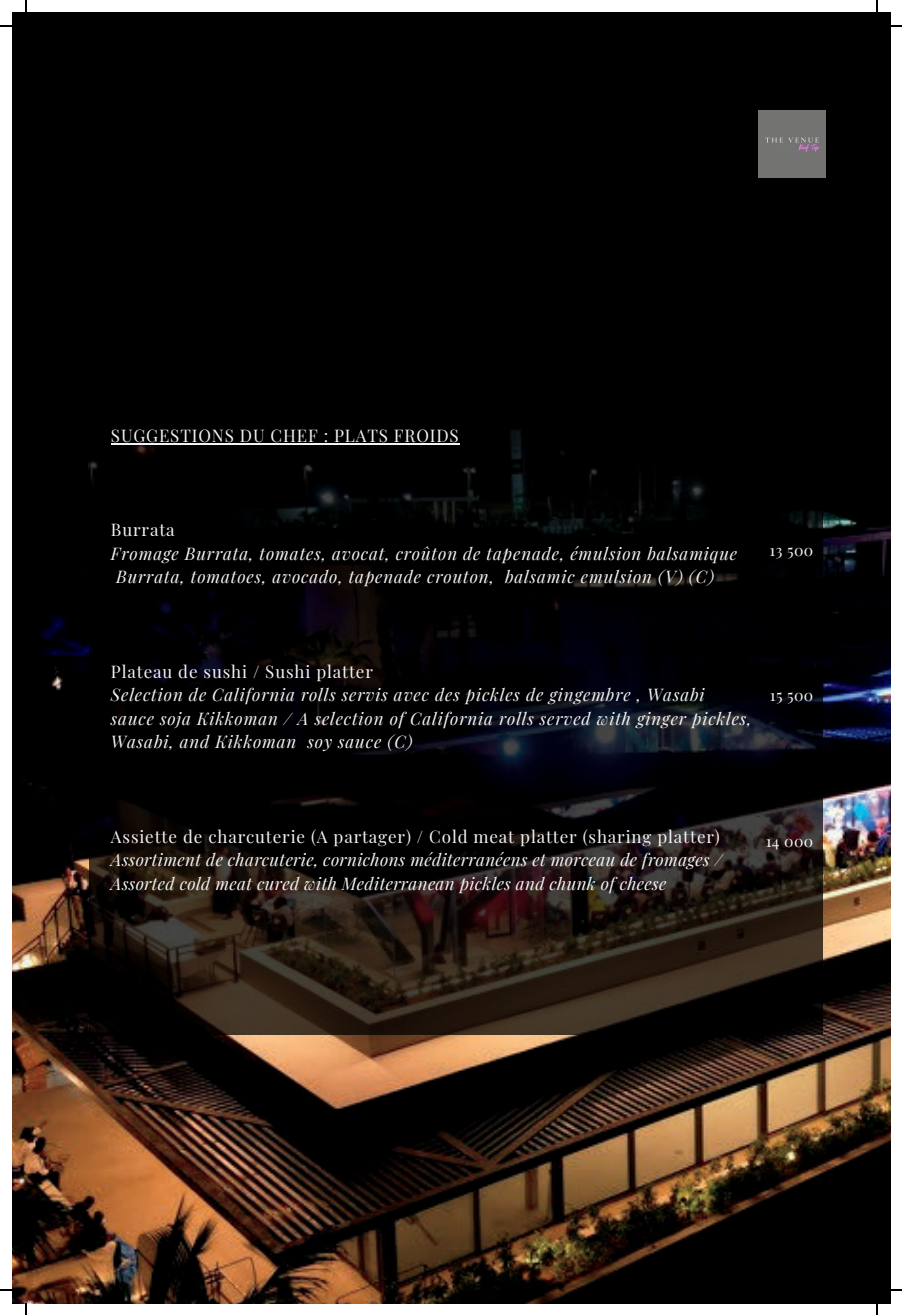
<style>
.page{position:relative;width:902px;height:1315px;background:#fff}
.page>*{position:absolute;margin:0;border:0;box-sizing:border-box;transform-origin:0 0}
.t1{font:italic 17.1px/23.5px "Playfair Display";letter-spacing:.05em;color:#f3f3f3}
.t2{font:italic 17.1px/23.5px "Playfair Display";letter-spacing:.02em;color:#f3f3f3}
.t3{font:17.1px "Playfair Display";letter-spacing:.05em;color:#f3f3f3}
.t4{font:15.75px "Playfair Display";letter-spacing:.02em;color:#f3f3f3}
</style>
<div class="page">
<img style="left:12px;top:12px;width:878px;height:1291px">
<svg style="left:89px;top:374px;width:734px;height:660px;background:#0c0908"></svg>
<hr style="left:111px;top:443px;width:348px;height:1px;background:#f3f3f3">
<img style="left:758px;top:111px;width:67px;height:66px">
<svg style="left:26px;top:0;width:1px;height:12px"></svg>
<svg style="left:0;top:26px;width:12px;height:1px"></svg>
<svg style="left:876px;top:0;width:2px;height:12px"></svg>
<svg style="left:890px;top:26px;width:12px;height:1px"></svg>
<svg style="left:0;top:1289px;width:12px;height:1px"></svg>
<svg style="left:876px;top:1303px;width:2px;height:11px"></svg>
<svg style="left:890px;top:1289px;width:12px;height:1px"></svg>
<p class="t3" style="left:111px;top:423px;width:349px">SUGGESTIONS DU CHEF : PLATS FROIDS</p>
<p class="t3" style="left:111px;top:517px;width:65px">Burrata</p>
<p class="t1" style="left:116px;top:541px;width:622px;text-indent:-5px">Fromage Burrata, tomates, avocat, croûton de tapenade, émulsion balsamique<br>Burrata, tomatoes, avocado, tapenade crouton, balsamic emulsion (V) (C)</p>
<p class="t4" style="left:769px;top:539px;width:45px">13 500</p>
<p class="t3" style="left:111px;top:659px;width:263px">Plateau de sushi / Sushi platter</p>
<p class="t1" style="left:111px;top:682px;width:642px">Selection de California rolls servis avec des pickles de gingembre , Wasabi sauce soja Kikkoman / A selection of California rolls served with ginger pickles,<br>Wasabi, and Kikkoman soy sauce (C)</p>
<p class="t4" style="left:770px;top:684px;width:45px">15 500</p>
<p class="t3" style="left:111px;top:824px;width:610px">Assiette de charcuterie (A partager) / Cold meat platter (sharing platter)</p>
<p class="t2" style="left:111px;top:847px;width:613px">Assortiment de charcuterie, cornichons méditerranéens et morceau de fromages /<br>Assorted cold meat cured with Mediterranean pickles and chunk of cheese</p>
<p class="t4" style="left:765px;top:829px;width:49px">14 000</p>
</div>
